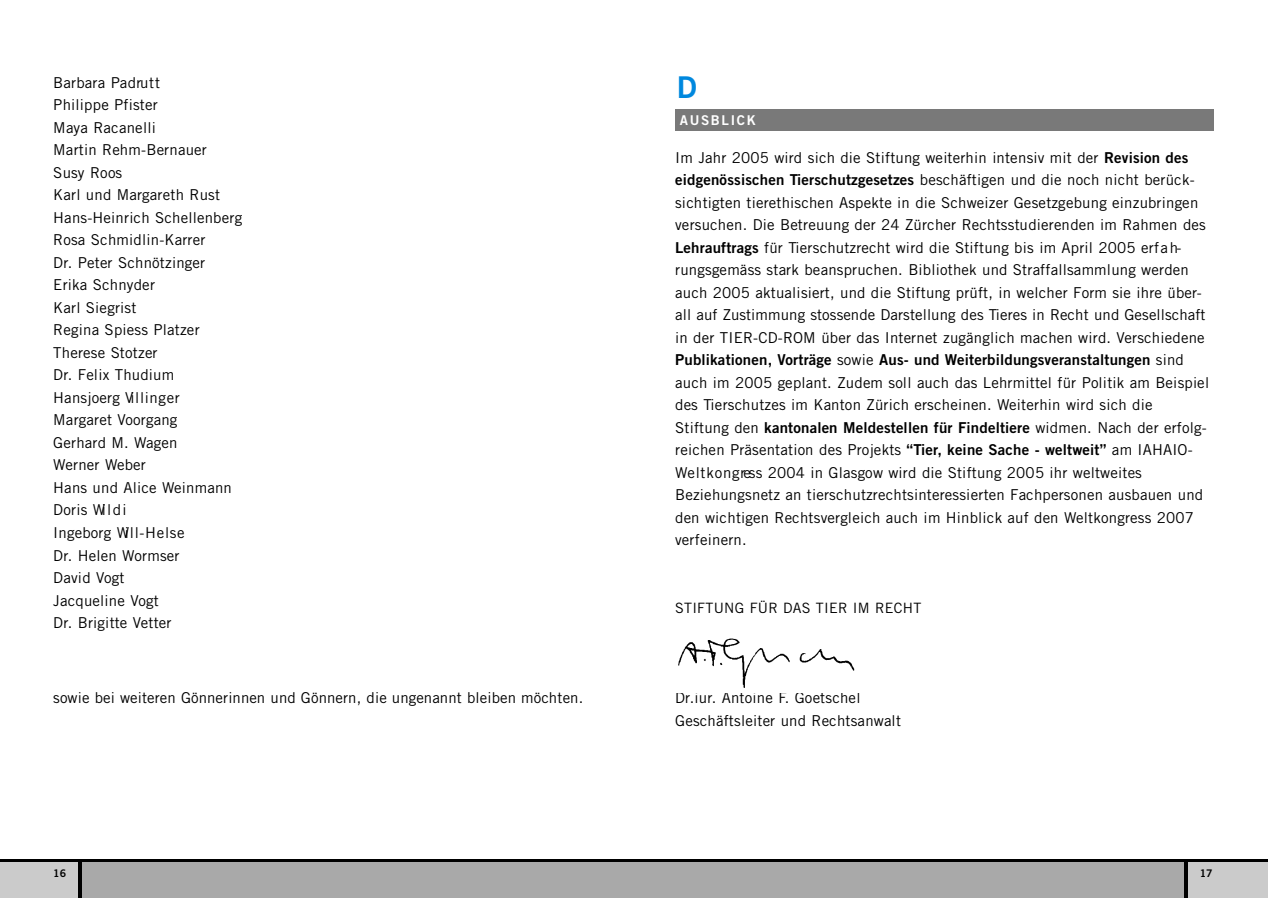
<style>
.page{position:relative;width:1268px;height:898px;background:#fff}
.page>*{position:absolute;margin:0;border:0;box-sizing:border-box;transform-origin:0 0}
.t1{font:30px "Trade Gothic Bold Two";color:#0088de}
.t2{font:15px/22.5px "Trade Gothic";letter-spacing:.01em;color:#000}
.t3{font:15px "Trade Gothic Bold Two";letter-spacing:.01em;color:#000}
.t4{font:14.25px "Trade Gothic";letter-spacing:.02em;color:#000}
.t5{font:13.5px "Trade Gothic Bold Two";color:#fff}
.t6{font:10.5px "Trade Gothic Bold Two";color:#000}
.s1{font-family:"Trade Gothic Bold Two"}
.s2{font-family:"Trade Gothic"}
</style>
<div class="page">
<div style="left:675px;top:109px;width:538px;height:22px;background:#797979"></div>
<img style="left:678px;top:638px;width:177px;height:50px">
<div style="left:1185px;top:860px;width:82px;height:37px;background:#cbcbcb"></div>
<div style="left:0;top:860px;width:79px;height:37px;background:#cbcbcb"></div>
<div style="left:79px;top:860px;width:1106px;height:37px;background:#a9a9a9"></div>
<hr style="left:78px;top:860px;width:3px;height:37px;background:#000">
<hr style="left:0;top:858px;width:1267px;height:3px;background:#000">
<hr style="left:1184px;top:860px;width:3px;height:37px;background:#000">
<p class="t2" style="left:53px;top:72px;width:190px">Barbara Padru tt<br>Philippe Pfister<br>Maya Racanelli<br>M a rtin Rehm-Bern a u e r<br>Susy Roos<br>Karl und Marg a reth Rust<br>Hans-Heinrich Schellenberg<br>Rosa Schmidlin-Karre r<br>D r. Peter Schnötzinger<br>Erika Schnyder<br>Karl Siegrist<br>Regina Spiess Platzer<br>T h e rese Stotzer<br>D r. Felix Thudium<br>H a n s jo e rg Villin g e r<br>M a rg a ret Vo o rg a n g<br>G e rh a rd M. Wa g e n<br>We rner We b e r<br>Hans und Alice We in m a n n<br>Doris Wi l d i<br>In g e b o rg Will-H e ls e<br>D r. Helen Wo rm s e r<br>David Vo g t<br>Jacqueline Vo g t<br>D r. Brigitte Ve tte r</p>
<p class="t2" style="left:53px;top:687px;width:531px">sowie bei weiteren Gönnerinnen und Gönnern, die ungenannt bleiben möchten.</p>
<h1 class="t1" style="left:676px;top:77px;width:22px">D</h1>
<p class="t5" style="left:679px;top:116px;width:77px">A U S B L I C K</p>
<p class="t2" style="left:675px;top:147px;width:532px">Im Jahr 2005 wird sich die Stiftung weiterhin intensiv mit der <span class="s1">Revision des eidgenössischen Tie rs c h u tz g e s e tz e s</span> beschäftigen und die noch nicht berück&shy;sichtigten tierethischen Aspekte in die Schweizer Gesetzgebung einzubringen versuchen. Die Betreuung der 24 Zürcher Rechtsstudierenden im Rahmen des <span class="s1">L e h ra u ftra g s</span> für Tie rs c h u tz recht wird die Stiftung bis im April 2005 erf a h&shy;rungsgemäss stark beanspruchen. Bibliothek und Straffallsammlung werd e n auch 2005 aktualisiert, und die Stiftung prüft, in welcher Form sie ihre über&shy;all auf Zustimmung stossende Darstellung des Tie res in Recht und Gesellschaft in der TIER-CD-ROM über das Internet zugänglich machen wird. Ve rs c h ie d e n e</p>
<p class="t3" style="left:675px;top:354px;width:510px">Publikationen, Vo rträ g e <span class="s2">sowie</span> Aus- und We ite rb ild u n g s v e ra n s ta ltu n g e n <span class="s2">s in d</span></p>
<p class="t2" style="left:675px;top:372px;width:535px">auch im 2005 geplant. Zudem soll auch das Lehrmittel für Politik am Beispiel des Tierschutzes im Kanton Zürich erscheinen. We ite rhin wird sich die</p>
<p class="t3" style="left:675px;top:422px;width:533px"><span class="s2">Stiftung den</span> kantonalen Meldestellen für Findeltiere <span class="s2">widmen. Nach der erfo lg-</span></p>
<p class="t2" style="left:675px;top:440px;width:529px">reichen Präsentation des Projekts <span class="s1">“ Tie r, keine Sache - weltweit”</span> am IAHAIO-We ltk o n g ress 2004 in Glasgow wird die Stiftung 2005 ihr weltweites Beziehungsnetz an tierschutzre c h ts in te re s s ie rten Fachpersonen ausbauen und den wichtigen Rechtsvergleich auch im Hinblick auf den We ltk o n g ress 2007 v e rfe in e rn .</p>
<p class="t4" style="left:675px;top:602px;width:248px">STIFTUNG FÜR DAS TIER IM RECHT</p>
<p class="t2" style="left:675px;top:687px;width:227px">D r.iu r. Antoine F. Goetschel<br>Geschäftsleiter und Rechtsanwalt</p>
<p class="t6" style="left:53px;top:869px;width:14px">16</p>
<p class="t6" style="left:1199px;top:869px;width:14px">17</p>
</div>
